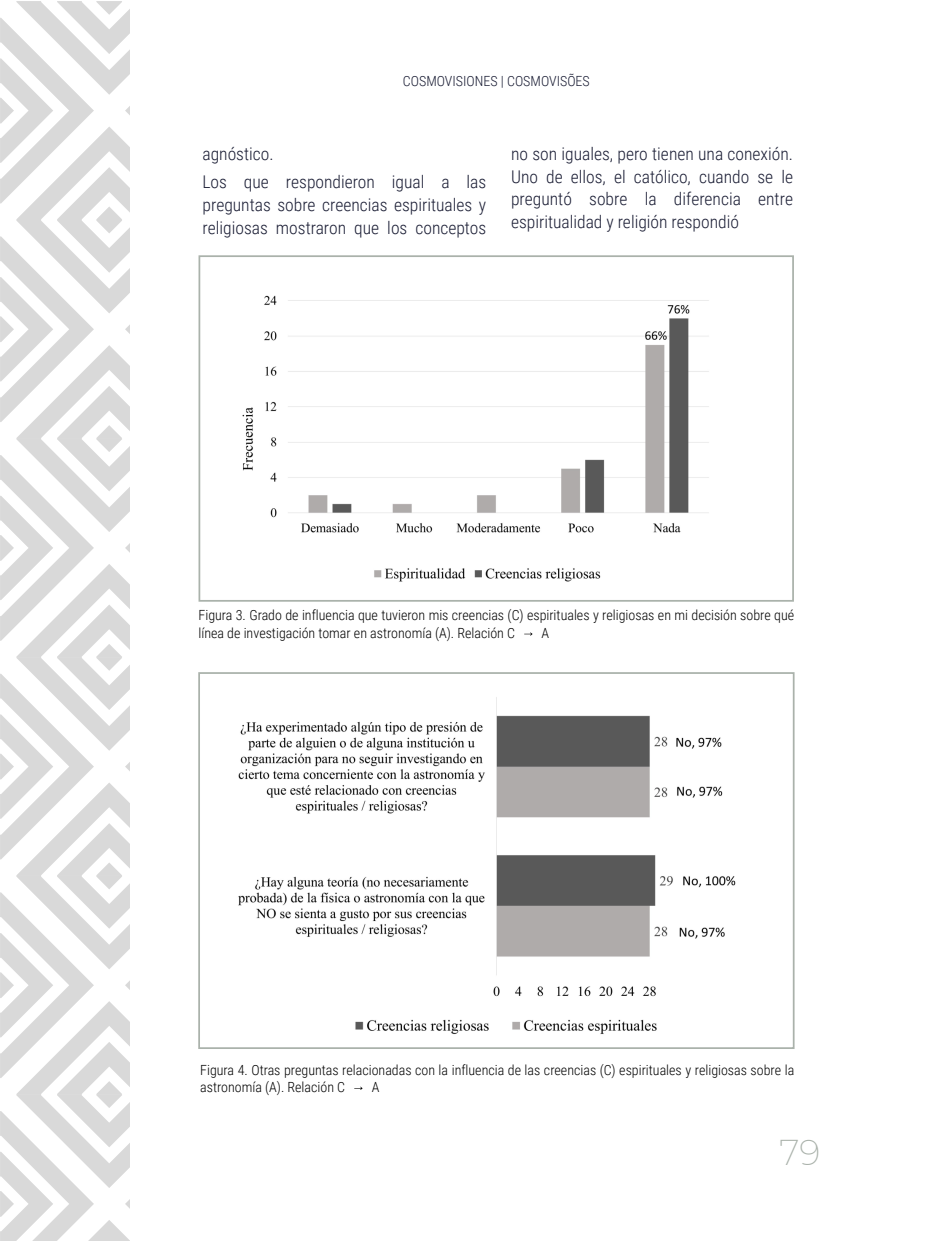
<style>
.page{position:relative;width:943px;height:1241px;background:#fff}
.page>*{position:absolute;margin:0;border:0;box-sizing:border-box;transform-origin:0 0}
.t1{font:200 35px "Montserrat";color:#aab2ab}
.t2{font:300 17.5px/22.8px "Roboto Condensed";color:#191c33}
.t3{font:300 14px/17.5px "Roboto Condensed";color:#000}
.t4{font:300 14px "Roboto Condensed";color:#191c33}
</style>
<div class="page">
<div style="left:1px;top:1px;width:129px;height:1239px;background:#bfbfbf;opacity:.15"></div>
<img style="left:226px;top:697px;width:519px;height:352px">
<img style="left:230px;top:295px;width:489px;height:307px">
<div style="left:198px;top:255px;width:596px;height:346px;border:2px solid #aab2ab"></div>
<div style="left:198px;top:672px;width:596px;height:376px;border:2px solid #aab2ab"></div>
<p class="t4" style="left:403px;top:71px;width:188px">COSMOVISIONES | COSMOVISÕES</p>
<p class="t2" style="left:202px;top:139px;width:285px;line-height:28px">agnóstico.<br>Los que respondieron igual a las</p>
<p class="t2" style="left:202px;top:192px;width:285px">preguntas sobre creencias espirituales y religiosas mostraron que los conceptos</p>
<p class="t2" style="left:511px;top:142px;width:283px;text-align:justify">no son iguales, pero tienen una conexión.<br>Uno de ellos, el católico, cuando se le preguntó sobre la diferencia entre espiritualidad y religión respondió</p>
<p class="t3" style="left:198px;top:606px;width:597px">Figura 3. Grado de influencia que tuvieron mis creencias (C) espirituales y religiosas en mi decisión sobre qué línea de investigación tomar en astronomía (A). Relación C</p>
<p class="t3" style="left:541px;top:623px;width:9px">A</p>
<p class="t3" style="left:200px;top:1060px;width:595px">Figura 4. Otras preguntas relacionadas con la influencia de las creencias (C) espirituales y religiosas sobre la astronomía (A). Relación C</p>
<p class="t3" style="left:372px;top:1077px;width:9px">A</p>
<h1 class="t1" style="left:779px;top:1130px;width:42px">79</h1>
</div>
